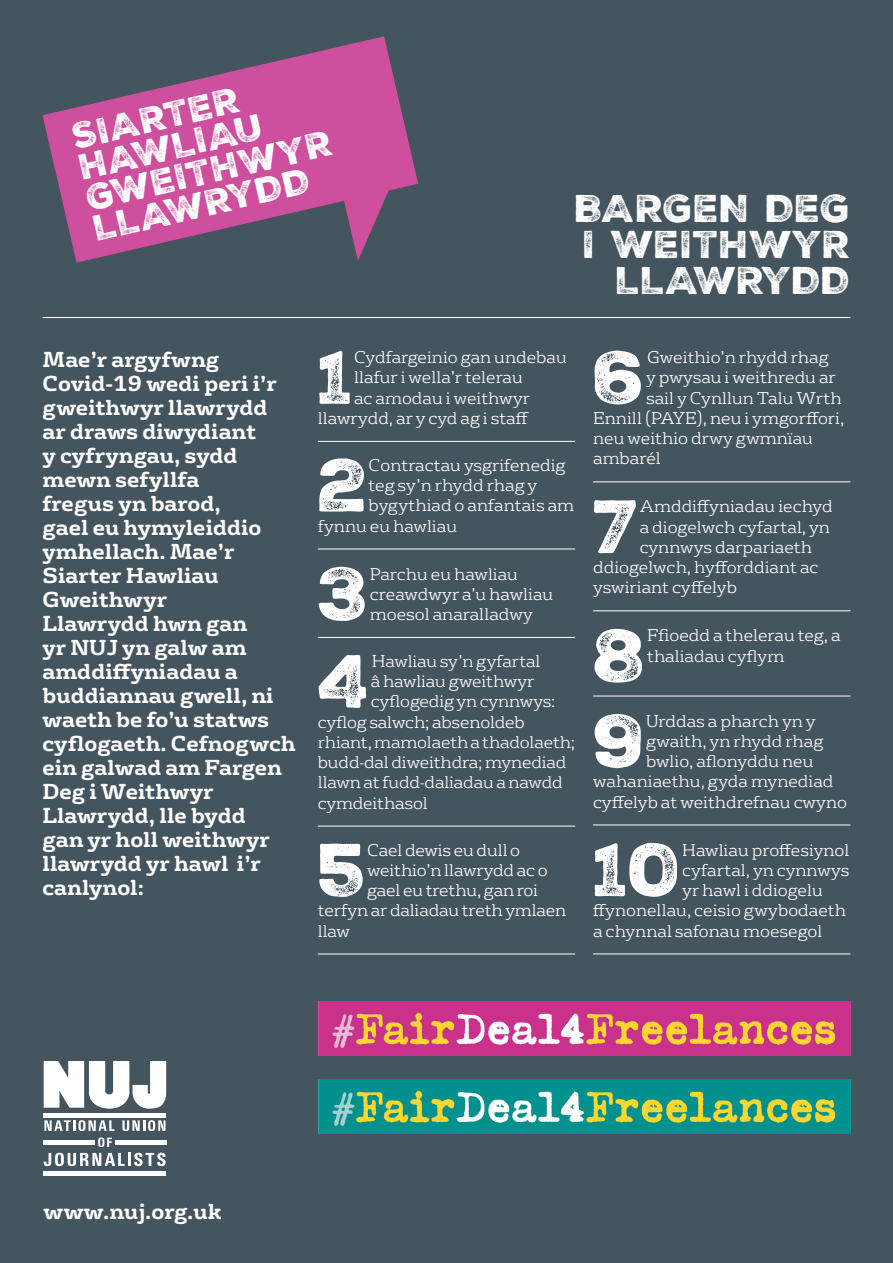
<style>
.page{position:relative;width:893px;height:1263px;background:#45555f}
.page>*{position:absolute;margin:0;border:0;box-sizing:border-box;transform-origin:0 0}
.t1{font:72.6px "Nexa Rust Sans Black 3";color:#fff}
.t2{font:37.5px/36px "Nexa Rust Sans Black 3";color:#fff;text-align:right}
.t3{font:34.95px/31.5px "Nexa Rust Sans Black 3";color:#fff}
.t4{font:700 21px/24px "FS Rufus";color:#fff}
.t5{font:300 16.5px/20.2px "FS Rufus";color:#fff}
</style>
<div class="page">
<hr style="left:318px;top:441px;width:257px;height:1px;background:#fff">
<hr style="left:318px;top:549px;width:257px;height:1px;background:#fff">
<hr style="left:318px;top:637px;width:257px;height:1px;background:#fff">
<hr style="left:318px;top:826px;width:257px;height:1px;background:#fff">
<hr style="left:318px;top:953px;width:257px;height:1px;background:#fff">
<hr style="left:593px;top:481px;width:257px;height:1px;background:#fff">
<hr style="left:593px;top:610px;width:257px;height:1px;background:#fff">
<hr style="left:593px;top:696px;width:257px;height:1px;background:#fff">
<hr style="left:593px;top:825px;width:257px;height:1px;background:#fff">
<hr style="left:593px;top:953px;width:257px;height:1px;background:#fff">
<svg style="left:44px;top:1061px;width:122px;height:48px"></svg>
<svg style="left:44px;top:1120px;width:70px;height:11px"></svg>
<svg style="left:122px;top:1120px;width:43px;height:11px"></svg>
<svg style="left:98px;top:1137px;width:14px;height:10px"></svg>
<svg style="left:44px;top:1153px;width:122px;height:13px"></svg>
<hr style="left:44px;top:1113px;width:122px;height:4px;background:#fff">
<hr style="left:44px;top:1140px;width:51px;height:4px;background:#fff">
<hr style="left:115px;top:1140px;width:51px;height:4px;background:#fff">
<hr style="left:44px;top:1171px;width:122px;height:4px;background:#fff">
<svg style="left:43px;top:36px;width:375px;height:227px;fill:#cd4f9d"></svg>
<svg style="left:344px;top:190px;width:45px;height:71px"></svg>
<hr style="left:43px;top:317px;width:807px;height:1px;background:#fff">
<img style="left:318px;top:1001px;width:533px;height:54px">
<img style="left:318px;top:1079px;width:533px;height:54px">
<h3 class="t3" style="left:69px;top:122px;width:253px;rotate:-13deg">SIARTER<br>HAWLIAU<br>GWEITHWYR<br>LLAWRYDD</h3>
<h2 class="t2" style="left:574px;top:191px;width:278px">BARGEN DEG<br>I WEITHWYR<br>LLAWRYDD</h2>
<p class="t4" style="left:43px;top:345px;width:255px">Mae’r argyfwng<br>Covid-19 wedi peri i’r gweithwyr llawrydd ar draws diwydiant<br>y cyfryngau, sydd mewn sefyllfa<br>fregus yn barod,<br>gael eu hymyleiddio ymhellach. Mae’r<br>Siarter Hawliau<br>Gweithwyr<br>Llawrydd hwn gan<br>yr NUJ yn galw am amddiffyniadau a buddiannau gwell, ni waeth be fo’u statws cyflogaeth. Cefnogwch ein galwad am Fargen<br>Deg i Weithwyr<br>Llawrydd, lle bydd<br>gan yr holl weithwyr llawrydd yr hawl i’r canlynol:</p>
<h1 class="t1" style="left:318px;top:328px;width:38px">1</h1>
<p class="t5" style="left:354px;top:346px;width:214px">Cydfargeinio gan undebau</p>
<p class="t5" style="left:354px;top:366px;width:170px">llafur i wella’r telerau</p>
<p class="t5" style="left:354px;top:386px;width:177px">ac amodau i weithwyr</p>
<p class="t5" style="left:318px;top:407px;width:213px">llawrydd, ar y cyd ag i staff</p>
<h1 class="t1" style="left:318px;top:436px;width:52px">2</h1>
<p class="t5" style="left:369px;top:453px;width:198px">Contractau ysgrifenedig</p>
<p class="t5" style="left:369px;top:474px;width:170px">teg sy’n rhydd rhag y</p>
<p class="t5" style="left:369px;top:494px;width:207px">bygythiad o anfantais am</p>
<p class="t5" style="left:318px;top:514px;width:141px">fynnu eu hawliau</p>
<h1 class="t1" style="left:318px;top:545px;width:54px">3</h1>
<p class="t5" style="left:370px;top:562px;width:185px">Parchu eu hawliau creawdwyr a’u hawliau moesol anaralladwy</p>
<h1 class="t1" style="left:318px;top:632px;width:55px">4</h1>
<p class="t5" style="left:372px;top:649px;width:170px">Hawliau sy’n gyfartal</p>
<p class="t5" style="left:371px;top:670px;width:165px">â hawliau gweithwyr</p>
<p class="t5" style="left:371px;top:690px;width:186px">cyflogedig yn cynnwys:</p>
<p class="t5" style="left:318px;top:710px;width:209px">cyflog salwch; absenoldeb</p>
<p class="t5" style="left:318px;top:730px;width:259px">rhiant, mamolaeth a thadolaeth;</p>
<p class="t5" style="left:318px;top:751px;width:250px">budd-dal diweithdra; mynediad</p>
<p class="t5" style="left:318px;top:771px;width:246px">llawn at fudd-daliadau a nawdd</p>
<p class="t5" style="left:318px;top:791px;width:111px">cymdeithasol</p>
<h1 class="t1" style="left:318px;top:821px;width:51px">5</h1>
<p class="t5" style="left:367px;top:838px;width:155px">Cael dewis eu dull o</p>
<p class="t5" style="left:367px;top:858px;width:182px">weithio’n llawrydd ac o</p>
<p class="t5" style="left:367px;top:879px;width:173px">gael eu trethu, gan roi</p>
<p class="t5" style="left:318px;top:899px;width:250px">terfyn ar daliadau treth ymlaen</p>
<p class="t5" style="left:318px;top:919px;width:34px">llaw</p>
<h1 class="t1" style="left:593px;top:328px;width:54px">6</h1>
<p class="t5" style="left:647px;top:346px;width:183px">Gweithio’n rhydd rhag</p>
<p class="t5" style="left:646px;top:366px;width:191px">y pwysau i weithredu ar</p>
<p class="t5" style="left:646px;top:386px;width:197px">sail y Cynllun Talu Wrth</p>
<p class="t5" style="left:593px;top:407px;width:253px">Ennill (PAYE), neu i ymgorffori,</p>
<p class="t5" style="left:593px;top:427px;width:221px">neu weithio drwy gwmnïau</p>
<p class="t5" style="left:593px;top:447px;width:69px">ambarél</p>
<h1 class="t1" style="left:593px;top:478px;width:48px">7</h1>
<p class="t5" style="left:640px;top:495px;width:194px">Amddiffyniadau iechyd</p>
<p class="t5" style="left:640px;top:515px;width:192px">a diogelwch cyfartal, yn</p>
<p class="t5" style="left:640px;top:535px;width:174px">cynnwys darpariaeth</p>
<p class="t5" style="left:593px;top:556px;width:227px">ddiogelwch, hyfforddiant ac</p>
<p class="t5" style="left:593px;top:576px;width:145px">yswiriant cyffelyb</p>
<h1 class="t1" style="left:593px;top:607px;width:55px">8</h1>
<p class="t5" style="left:647px;top:624px;width:195px">Ffioedd a thelerau teg, a thaliadau cyflym</p>
<h1 class="t1" style="left:593px;top:692px;width:54px">9</h1>
<p class="t5" style="left:646px;top:709px;width:171px">Urddas a pharch yn y</p>
<p class="t5" style="left:646px;top:729px;width:179px">gwaith, yn rhydd rhag</p>
<p class="t5" style="left:646px;top:750px;width:169px">bwlio, aflonyddu neu</p>
<p class="t5" style="left:593px;top:770px;width:242px">wahaniaethu, gyda mynediad</p>
<p class="t5" style="left:593px;top:790px;width:255px">cyffelyb at weithdrefnau cwyno</p>
<h1 class="t1" style="left:593px;top:821px;width:91px">10</h1>
<p class="t5" style="left:682px;top:838px;width:169px">Hawliau proffesiynol</p>
<p class="t5" style="left:682px;top:858px;width:169px">cyfartal, yn cynnwys</p>
<p class="t5" style="left:682px;top:879px;width:142px">yr hawl i ddiogelu</p>
<p class="t5" style="left:593px;top:899px;width:254px">ffynonellau, ceisio gwybodaeth</p>
<p class="t5" style="left:593px;top:919px;width:231px">a chynnal safonau moesegol</p>
<p class="t4" style="left:44px;top:1198px;width:179px">www.nuj.org.uk</p>
</div>
